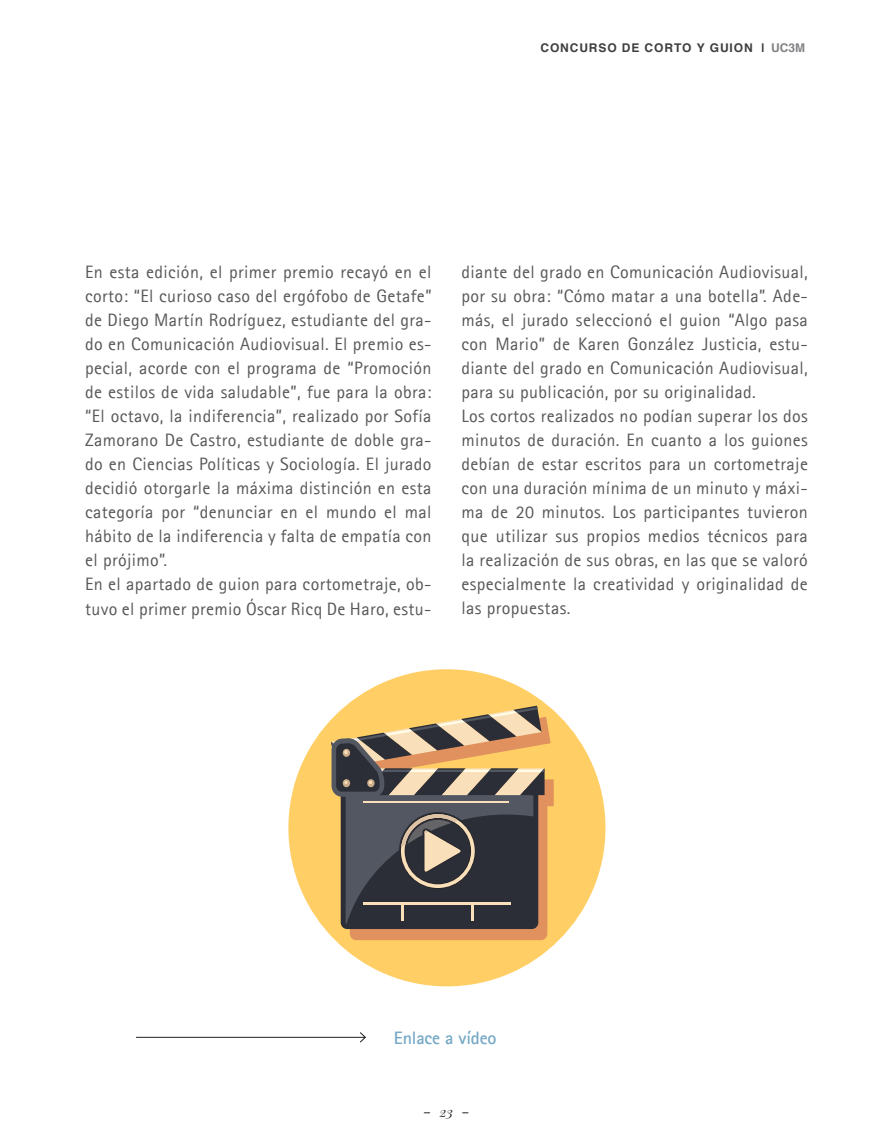
<style>
.page{position:relative;width:893px;height:1140px;background:#fff}
.page>*{position:absolute;margin:0;border:0;box-sizing:border-box;transform-origin:0 0}
.Normal__Web{font:18px/24px "Agfa Rotis Sans Serif";letter-spacing:.02em;color:#57585a;text-align:justify}
.t1{font:700 18px "Agfa Rotis Sans Serif";letter-spacing:-.01em;color:#76a9c5}
.t2{font:italic 16.5px "Playfair Display";color:#231f20}
.t3{font:700 12px "Helvetica";letter-spacing:.075em;color:#3e3e3f}
.s1{color:#808285}
.s2{font-size:13.5px}
</style>
<div class="page">
<hr style="left:136px;top:1037px;width:229px;height:1px;background:#231f20">
<svg style="left:359px;top:1032px;width:7px;height:11px"></svg>
<div style="left:288px;top:669px;width:317px;height:317px;background:#ffcf66;border-radius:50%"></div>
<svg style="left:341px;top:717px;width:213px;height:223px;fill:#e0915e"></svg>
<div style="left:341px;top:790px;width:197px;height:139px;background:#2b2e36;border-radius:6px"></div>
<svg style="left:331px;top:705px;width:214px;height:219px"></svg>
<p class="t3" style="left:540px;top:40px;width:266px">CONCURSO DE CORTO Y GUION | <span class="s1">UC3M</span></p>
<p class="Normal__Web" style="left:85px;top:260px;width:348px">En esta edición, el primer premio recayó en el corto: “El curioso caso del ergófobo de Getafe” de Diego Martín Rodríguez, estudiante del gra&shy;do en Comunicación Audiovisual. El premio es&shy;pecial, acorde con el programa de “Promoción de estilos de vida saludable”, fue para la obra: “El octavo, la indiferencia”, realizado por Sofía Zamorano De Castro, estudiante de doble gra&shy;do en Ciencias Políticas y Sociología. El jurado decidió otorgarle la máxima distinción en esta categoría por “denunciar en el mundo el mal hábito de la indiferencia y falta de empatía con el prójimo”.</p>
<p class="Normal__Web" style="left:85px;top:572px;width:348px">En el apartado de guion para cortometraje, ob&shy;tuvo el primer premio Óscar Ricq De Haro, estu-</p>
<p class="Normal__Web" style="left:461px;top:260px;width:348px">diante del grado en Comunicación Audiovisual, por su obra: “Cómo matar a una botella”. Ade&shy;más, el jurado seleccionó el guion “Algo pasa con Mario” de Karen González Justicia, estu&shy;diante del grado en Comunicación Audiovisual, para su publicación, por su originalidad.</p>
<p class="Normal__Web" style="left:461px;top:404px;width:348px">Los cortos realizados no podían superar los dos minutos de duración. En cuanto a los guiones debían de estar escritos para un cortometraje con una duración mínima de un minuto y máxi&shy;ma de 20 minutos. Los participantes tuvieron que utilizar sus propios medios técnicos para la realización de sus obras, en las que se valoró especialmente la creatividad y originalidad de las propuestas.</p>
<p class="t1" style="left:394px;top:1026px;width:104px">Enlace a vídeo</p>
<p class="t2" style="left:423px;top:1099px;width:48px">- <span class="s2">23</span> -</p>
</div>
